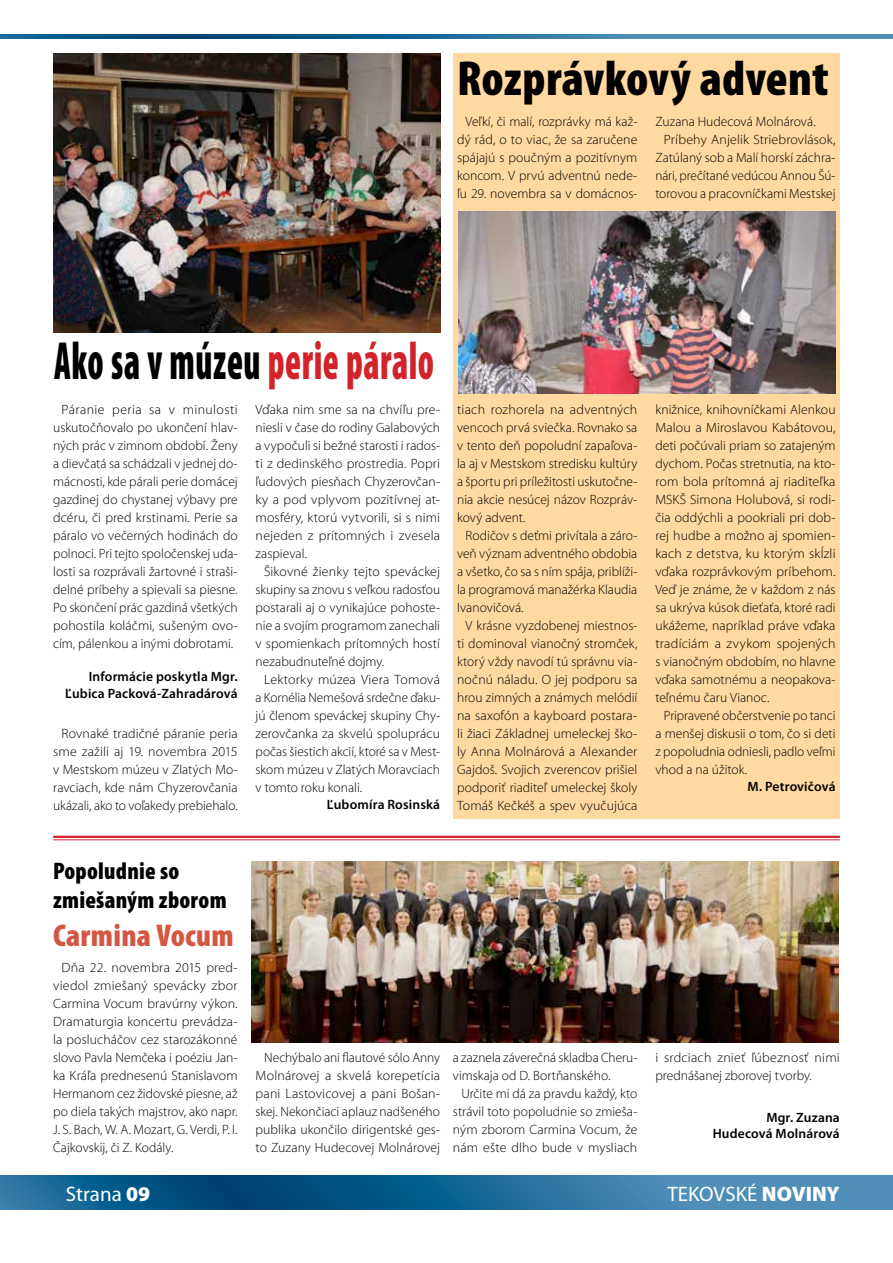
<style>
.page{position:relative;width:893px;height:1263px;background:#fff}
.page>*{position:absolute;margin:0;border:0;box-sizing:border-box;transform-origin:0 0}
.t1{font:900 condensed 54px "Mini Pro";letter-spacing:.015em;color:#000;scale:.67 1}
.t2{font:900 condensed 49.5px "Mini Pro";letter-spacing:.005em;color:#000}
.t3{font:900 condensed 31.5px "Mini Pro";letter-spacing:.01em;color:#d55642}
.t4{font:900 condensed 24px/28.8px "Mini Pro";letter-spacing:.01em;color:#000}
.t5{font:21px "Mini Pro";color:#fff}
.t6{font:300 13.5px/18px "Mini Pro";color:#000;text-align:justify}
.t7{font:600 13.5px/16.5px "Mini Pro";letter-spacing:.01em;color:#000;text-align:right}
.s1{color:#d2232a}
.s2{font-weight:900}
</style>
<div class="page">
<svg style="left:0;top:1176px;width:893px;height:34px;background:#226c9a"></svg>
<svg style="left:0;top:34px;width:893px;height:4px;background:#246d9c"></svg>
<div style="left:453px;top:53px;width:387px;height:766px;background:#ffd99f"></div>
<img style="left:53px;top:53px;width:387px;height:280px">
<img style="left:458px;top:211px;width:378px;height:182px">
<img style="left:252px;top:861px;width:586px;height:182px">
<hr style="left:53px;top:836px;width:787px;height:2px;background:#d2232a">
<hr style="left:53px;top:839px;width:787px;height:1px;background:#d2232a">
<h2 class="t2" style="left:457px;top:50px;width:373px">Rozprávkový advent</h2>
<p class="t6" style="left:457px;top:113px;width:182px;text-indent:9px">Veľkí, či malí, rozprávky má kaž&shy;dý rád, o to viac, že sa zaručene spájajú s poučným a pozitívnym koncom. V prvú adventnú nede&shy;ľu 29. novembra sa v domácnos-</p>
<p class="t6" style="left:655px;top:113px;width:162px">Zuzana Hudecová Molnárová.</p>
<p class="t6" style="left:664px;top:131px;width:173px">Príbehy Anjelik Striebrovlások,</p>
<p class="t6" style="left:655px;top:149px;width:182px">Zatúlaný sob a Malí horskí záchra-</p>
<p class="t6" style="left:655px;top:167px;width:182px">nári, prečítané vedúcou Annou Šú-</p>
<p class="t6" style="left:655px;top:185px;width:182px">torovou a pracovníčkami Mestskej</p>
<h1 class="t1" style="left:54px;top:331px;width:569px">Ako sa v múzeu <span class="s1">perie páralo</span></h1>
<p class="t6" style="left:53px;top:401px;width:186px;text-indent:9px">Páranie peria sa v minulosti uskutočňovalo po ukončení hlav&shy;ných prác v zimnom období. Ženy a dievčatá sa schádzali v jednej do&shy;mácnosti, kde párali perie domácej gazdinej do chystanej výbavy pre dcéru, či pred krstinami. Perie sa páralo vo večerných hodinách do polnoci. Pri tejto spoločenskej uda&shy;losti sa rozprávali žartovné i straši&shy;delné príbehy a spievali sa piesne.<br>Po skončení prác gazdiná všetkých pohostila koláčmi, sušeným ovo&shy;cím, pálenkou a inými dobrotami.</p>
<p class="t7" style="left:65px;top:668px;width:174px">Informácie poskytla Mgr.<br>Ľubica Packová-Zahradárová</p>
<p class="t6" style="left:53px;top:725px;width:186px;text-indent:9px">Rovnaké tradičné páranie peria sme zažili aj 19. novembra 2015 v Mestskom múzeu v Zlatých Mo&shy;ravciach, kde nám Chyzerovčania ukázali, ako to voľakedy prebiehalo.</p>
<p class="t6" style="left:256px;top:401px;width:186px">Vďaka nim sme sa na chvíľu pre&shy;niesli v čase do rodiny Galabových a vypočuli si bežné starosti i rados&shy;ti z dedinského prostredia. Popri ľudových piesňach Chyzerovčan&shy;ky a pod vplyvom pozitívnej at&shy;mosféry, ktorú vytvorili, si s nimi nejeden z prítomných i zvesela zaspieval.</p>
<p class="t6" style="left:256px;top:563px;width:186px;text-indent:9px">Šikovné žienky tejto speváckej skupiny sa znovu s veľkou radosťou postarali aj o vynikajúce pohoste&shy;nie a svojím programom zanechali v spomienkach prítomných hostí nezabudnuteľné dojmy.</p>
<p class="t6" style="left:256px;top:671px;width:186px;text-indent:9px">Lektorky múzea Viera Tomová a Kornélia Nemešová srdečne ďaku&shy;jú členom speváckej skupiny Chy&shy;zerovčanka za skvelú spoluprácu počas šiestich akcií, ktoré sa v Mest&shy;skom múzeu v Zlatých Moravciach v tomto roku konali.</p>
<p class="t7" style="left:327px;top:796px;width:115px">Ľubomíra Rosinská</p>
<p class="t6" style="left:457px;top:401px;width:182px">tiach rozhorela na adventných vencoch prvá sviečka. Rovnako sa v tento deň popoludní zapaľova&shy;la aj v Mestskom stredisku kultúry a športu pri príležitosti uskutočne&shy;nia akcie nesúcej názov Rozpráv&shy;kový advent.</p>
<p class="t6" style="left:457px;top:527px;width:182px;text-indent:9px">Rodičov s deťmi privítala a záro&shy;veň význam adventného obdobia a všetko, čo sa s ním spája, priblíži&shy;la programová manažérka Klaudia Ivanovičová.</p>
<p class="t6" style="left:457px;top:617px;width:182px;text-indent:9px">V krásne vyzdobenej miestnos&shy;ti dominoval vianočný stromček, ktorý vždy navodí tú správnu via&shy;nočnú náladu. O jej podporu sa hrou zimných a známych melódií na saxofón a kayboard postara&shy;li žiaci Základnej umeleckej ško&shy;ly Anna Molnárová a Alexander Gajdoš. Svojich zverencov prišiel podporiť riaditeľ umeleckej školy Tomáš Kečkéš a spev vyučujúca</p>
<p class="t6" style="left:655px;top:401px;width:182px">knižnice, knihovníčkami Alenkou Malou a Miroslavou Kabátovou, deti počúvali priam so zatajeným dychom. Počas stretnutia, na kto&shy;rom bola prítomná aj riaditeľka MSKŠ Simona Holubová, si rodi&shy;čia oddýchli a pookriali pri dob&shy;rej hudbe a možno aj spomien&shy;kach z detstva, ku ktorým skĺzli vďaka rozprávkovým príbehom.<br>Veď je známe, že v každom z nás sa ukrýva kúsok dieťaťa, ktoré radi ukážeme, napríklad práve vďaka tradíciám a zvykom spojených s vianočným obdobím, no hlavne vďaka samotnému a neopakova&shy;teľnému čaru Vianoc.</p>
<p class="t6" style="left:655px;top:707px;width:182px;text-indent:9px">Pripravené občerstvenie po tanci a menšej diskusii o tom, čo si deti z popoludnia odniesli, padlo veľmi vhod a na úžitok.</p>
<p class="t7" style="left:747px;top:778px;width:90px">M. Petrovičová</p>
<h3 class="t4" style="left:53px;top:857px;width:175px">Popoludnie so zmiešaným zborom</h3>
<h3 class="t3" style="left:53px;top:918px;width:182px">Carmina Vocum</h3>
<p class="t6" style="left:53px;top:959px;width:186px;text-indent:9px">Dňa 22. novembra 2015 pred&shy;viedol zmiešaný spevácky zbor Carmina Vocum bravúrny výkon.<br>Dramaturgia koncertu prevádza&shy;la poslucháčov cez starozákonné slovo Pavla Nemčeka i poéziu Jan&shy;ka Kráľa prednesenú Stanislavom Hermanom cez židovské piesne, až po diela takých majstrov, ako napr.<br>J. S. Bach, W. A. Mozart, G. Verdi, P. I.<br>Čajkovskij, či Z. Kodály.</p>
<p class="t6" style="left:256px;top:1049px;width:186px;text-indent:9px">Nechýbalo ani flautové sólo Anny Molnárovej a skvelá korepetícia pani Lastovicovej a pani Bošan&shy;skej. Nekončiaci aplauz nadšeného publika ukončilo dirigentské ges&shy;to Zuzany Hudecovej Molnárovej</p>
<p class="t6" style="left:453px;top:1049px;width:186px">a zaznela záverečná skladba Cheru&shy;vimskaja od D. Bortňanského.</p>
<p class="t6" style="left:453px;top:1085px;width:186px;text-indent:9px">Určite mi dá za pravdu každý, kto strávil toto popoludnie so zmieša&shy;ným zborom Carmina Vocum, že nám ešte dlho bude v mysliach</p>
<p class="t6" style="left:655px;top:1049px;width:186px">i srdciach znieť ľúbeznosť nimi prednášanej zborovej tvorby.</p>
<p class="t7" style="left:713px;top:1109px;width:129px">Mgr. Zuzana<br>Hudecová Molnárová</p>
<h3 class="t5" style="left:66px;top:1182px;width:86px">Strana <span class="s2">09</span></h3>
<h3 class="t5" style="left:667px;top:1182px;width:174px">TEKOVSKÉ <span class="s2">NOVINY</span></h3>
</div>
